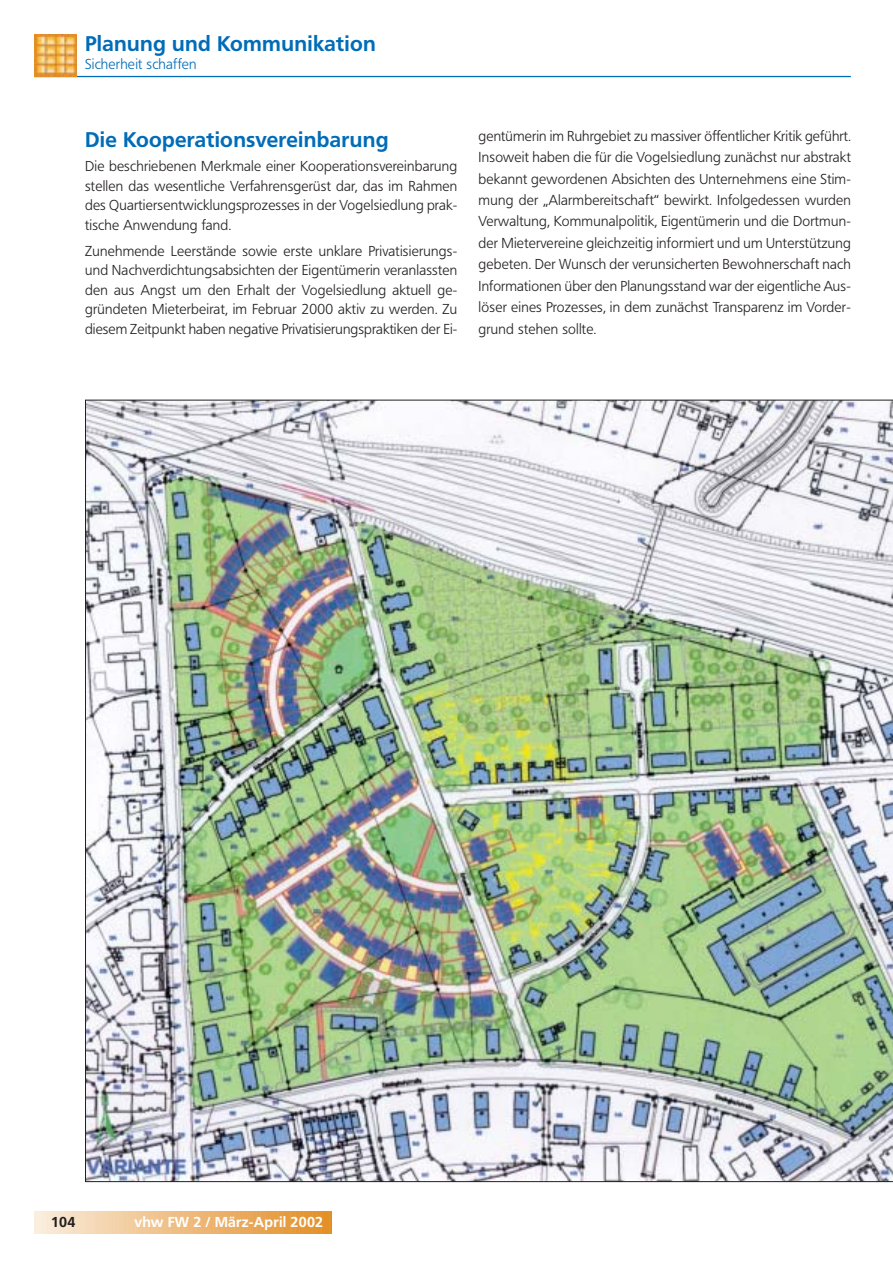
<style>
.page{position:relative;width:893px;height:1263px;background:#fff}
.page>*{position:absolute;margin:0;border:0;box-sizing:border-box;transform-origin:0 0}
.t1{font:700 21px "Frutiger BQ";letter-spacing:.015em;color:#006cb8}
.t2{font:300 14.25px/21.5px "Frutiger BQ";letter-spacing:.015em;color:#231f1f;text-align:justify}
.t3{font:700 14.25px "Frutiger BQ";letter-spacing:.015em;color:#fff}
.t4{font:300 14.25px "Frutiger BQ";letter-spacing:.015em;color:#006cb8}
.t5{font:700 14.25px "Frutiger BQ";color:#231f1f}
</style>
<div class="page">
<hr style="left:34px;top:76px;width:816px;height:1px;background:#006cb8">
<svg style="left:34px;top:1212px;width:298px;height:21px;background:#eebd81"></svg>
<img style="left:34px;top:35px;width:43px;height:42px">
<img style="left:85px;top:400px;width:807px;height:782px">
<h1 class="t1" style="left:85px;top:35px;width:292px">Planung und Kommunikation</h1>
<p class="t4" style="left:85px;top:59px;width:113px">Sicherheit schaffen</p>
<h1 class="t1" style="left:85px;top:132px;width:305px">Die Kooperationsvereinbarung</h1>
<p class="t2" style="left:85px;top:158px;width:374px;line-height:19.5px">Die beschriebenen Merkmale einer Kooperationsvereinbarung stellen das wesentliche Verfahrensgerüst dar, das im Rahmen des Quartiersentwicklungsprozesses in der Vogelsiedlung prak&shy;tische Anwendung fand.</p>
<p class="t2" style="left:85px;top:242px;width:374px;line-height:19.5px">Zunehmende Leerstände sowie erste unklare Privatisierungs&shy;und Nachverdichtungsabsichten der Eigentümerin veranlassten den aus Angst um den Erhalt der Vogelsiedlung aktuell ge&shy;gründeten Mieterbeirat, im Februar 2000 aktiv zu werden. Zu diesem Zeitpunkt haben negative Privatisierungspraktiken der Ei-</p>
<p class="t2" style="left:478px;top:127px;width:374px">gentümerin im Ruhrgebiet zu massiver öffentlicher Kritik geführt.<br>Insoweit haben die für die Vogelsiedlung zunächst nur abstrakt bekannt gewordenen Absichten des Unternehmens eine Stim&shy;mung der „Alarmbereitschaft“ bewirkt. Infolgedessen wurden Verwaltung, Kommunalpolitik, Eigentümerin und die Dortmun&shy;der Mietervereine gleichzeitig informiert und um Unterstützung gebeten. Der Wunsch der verunsicherten Bewohnerschaft nach Informationen über den Planungsstand war der eigentliche Aus&shy;löser eines Prozesses, in dem zunächst Transparenz im Vorder&shy;grund stehen sollte.</p>
<p class="t5" style="left:51px;top:1217px;width:26px">104</p>
<p class="t3" style="left:134px;top:1217px;width:190px">vhw FW 2 / März-April 2002</p>
</div>
